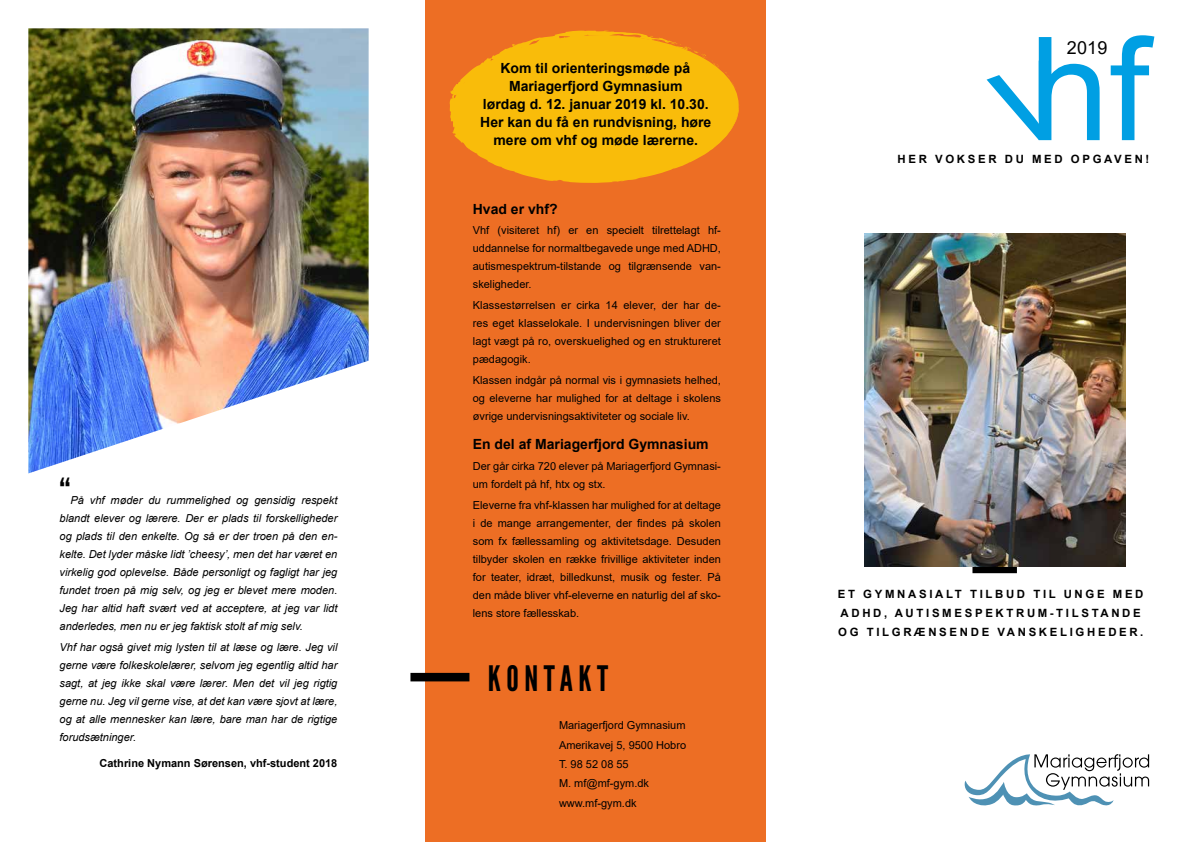
<style>
.page{position:relative;width:1191px;height:842px;background:#fff}
.page>*{position:absolute;margin:0;border:0;box-sizing:border-box;transform-origin:0 0}
.t1{font:144px "Arial";color:#009fe3}
.t2{font:36px "League Gothic";color:#000}
.t3{font:35px "League Gothic";letter-spacing:.16em;color:#000}
.t4{font:18px "Arial";color:#000}
.t5{font:700 14px/18px "Arial";color:#000;text-align:center}
.t6{font:700 11.4px/19px "Arial";letter-spacing:.235em;color:#000}
.t7{font:11px/18px "Arial";color:#000;text-align:justify}
.t8{font:italic 11px/18px "Arial";color:#000;text-align:justify}
.t9{font:700 11px "Arial";color:#000}
</style>
<div class="page">
<img style="left:28px;top:28px;width:341px;height:445px">
<div style="left:425px;top:0;width:340px;height:842px;background:#ed6e24"></div>
<svg style="left:972px;top:566px;width:45px;height:7px"></svg>
<div style="left:410px;top:673px;width:59px;height:8px;background:#000"></div>
<img style="left:864px;top:233px;width:261px;height:333px">
<svg style="left:964px;top:754px;width:185px;height:52px"></svg>
<svg style="left:449px;top:30px;width:290px;height:153px;fill:#f9bc0a"></svg>
<svg style="left:455px;top:96px;width:5px;height:4px"></svg>
<svg style="left:649px;top:36px;width:88px;height:57px"></svg>
<svg style="left:603px;top:30px;width:20px;height:8px"></svg>
<svg style="left:564px;top:36px;width:7px;height:5px"></svg>
<svg style="left:511px;top:44px;width:15px;height:8px"></svg>
<svg style="left:468px;top:143px;width:14px;height:7px"></svg>
<h2 class="t2" style="left:60px;top:469px;width:12px">“</h2>
<p class="t8" style="left:60px;top:491px;width:279px;text-indent:11px">På vhf møder du rummelighed og gensidig respekt blandt elever og lærere. Der er plads til forskelligheder og plads til den enkelte. Og så er der troen på den en&shy;kelte. Det lyder måske lidt ’cheesy’, men det har været en virkelig god oplevelse. Både personligt og fagligt har jeg fundet troen på mig selv, og jeg er blevet mere moden.<br>Jeg har altid haft svært ved at acceptere, at jeg var lidt anderledes, men nu er jeg faktisk stolt af mig selv.</p>
<p class="t8" style="left:60px;top:638px;width:279px">Vhf har også givet mig lysten til at læse og lære. Jeg vil gerne være folkeskolelærer, selvom jeg egentlig altid har sagt, at jeg ikke skal være lærer. Men det vil jeg rigtig gerne nu. Jeg vil gerne vise, at det kan være sjovt at lære, og at alle mennesker kan lære, bare man har de rigtige forudsætninger.</p>
<p class="t9" style="left:100px;top:755px;width:239px">Cathrine Nymann Sørensen, vhf-student 2018</p>
<p class="t5" style="left:480px;top:60px;width:233px">Kom til orienteringsmøde på<br>Mariagerfjord Gymnasium<br>lørdag d. 12. januar 2019 kl. 10.30.<br>Her kan du få en rundvisning, høre mere om vhf og møde lærerne.</p>
<p class="t5" style="left:473px;top:200px;width:86px">Hvad er vhf?</p>
<p class="t7" style="left:473px;top:221px;width:250px">Vhf (visiteret hf) er en specielt tilrettelagt hf&shy;uddannelse for normaltbegavede unge med ADHD, autismespektrum-tilstande og tilgrænsende van&shy;skeligheder.</p>
<p class="t7" style="left:473px;top:296px;width:250px">Klassestørrelsen er cirka 14 elever, der har de&shy;res eget klasselokale. I undervisningen bliver der lagt vægt på ro, overskuelighed og en struktureret pædagogik.</p>
<p class="t7" style="left:473px;top:371px;width:250px">Klassen indgår på normal vis i gymnasiets helhed, og eleverne har mulighed for at deltage i skolens øvrige undervisningsaktiviteter og sociale liv.</p>
<p class="t5" style="left:473px;top:436px;width:237px">En del af Mariagerfjord Gymnasium</p>
<p class="t7" style="left:473px;top:457px;width:250px">Der går cirka 720 elever på Mariagerfjord Gymnasi&shy;um fordelt på hf, htx og stx.</p>
<p class="t7" style="left:473px;top:496px;width:250px">Eleverne fra vhf-klassen har mulighed for at deltage i de mange arrangementer, der findes på skolen som fx fællessamling og aktivitetsdage. Desuden tilbyder skolen en række frivillige aktiviteter inden for teater, idræt, billedkunst, musik og fester. På den måde bliver vhf-eleverne en naturlig del af sko&shy;lens store fællesskab.</p>
<h3 class="t3" style="left:488px;top:658px;width:122px">KONTAKT</h3>
<p class="t7" style="left:559px;top:715px;width:129px;line-height:19.4px;text-align:left">Mariagerfjord Gymnasium<br>Amerikavej 5, 9500 Hobro<br>T. 98 52 08 55<br>M. mf@mf-gym.dk www.mf-gym.dk</p>
<h1 class="t1" style="left:1029px;top:-10px;width:122px">hf</h1>
<h3 class="t4" style="left:1066px;top:35px;width:42px">2019</h3>
<p class="t6" style="left:897px;top:150px;width:253px">HER VOKSER DU MED OPGAVEN!</p>
<p class="t6" style="left:838px;top:584px;width:307px">ET GYMNASIALT TILBUD TIL UNGE MED<br>ADHD, AUTISMESPEKTRUM-TILSTANDE<br>OG TILGRÆNSENDE VANSKELIGHEDER.</p>
</div>
